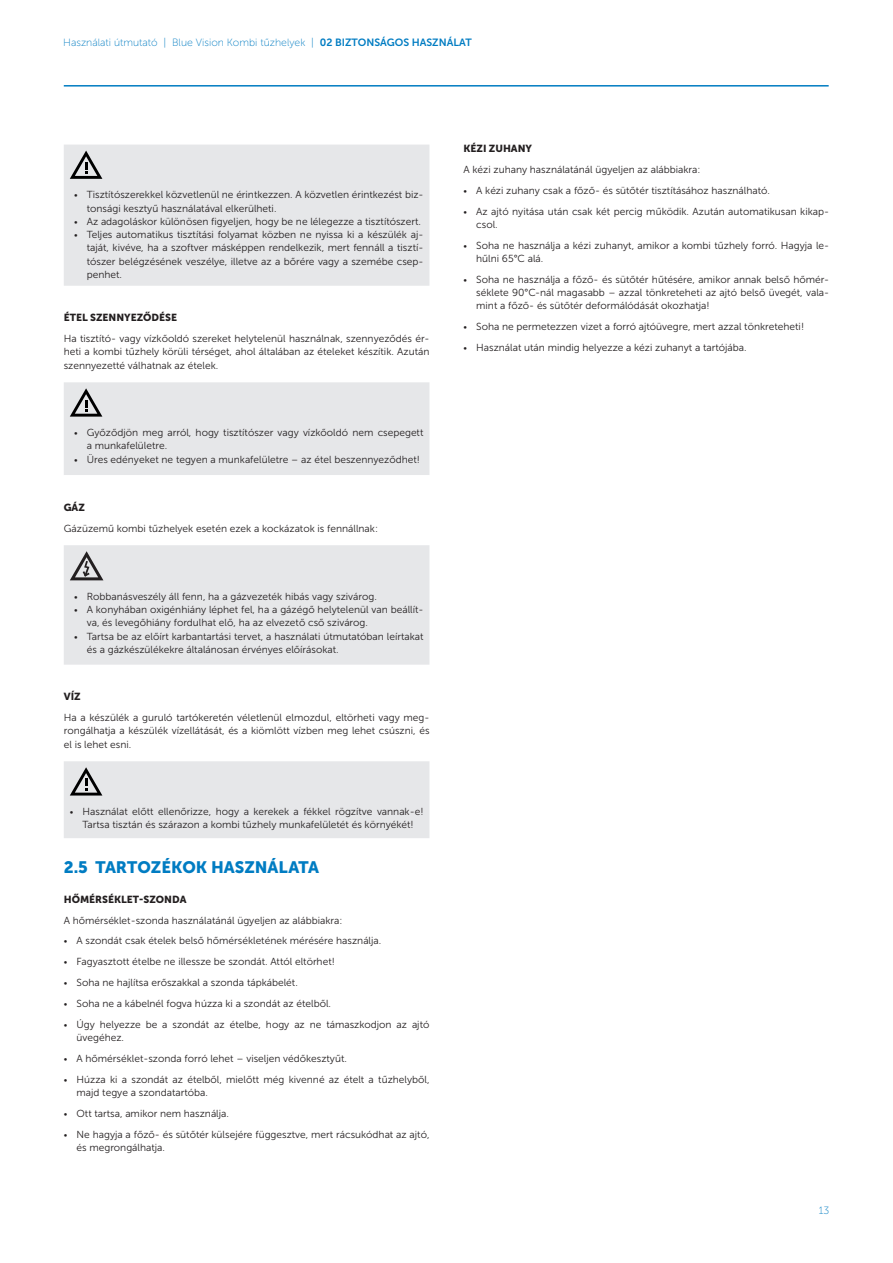
<style>
.page{position:relative;width:893px;height:1263px;background:#fff}
.page>*{position:absolute;margin:0;border:0;box-sizing:border-box;transform-origin:0 0}
.t1{font:16.5px "Museo Sans 900";color:#007cc2}
.Zahlavi_zapati{font:10.5px "Museo Sans 100";color:#007cc2}
.Text{font:10.2px/13.2px "Museo Sans 300";color:#231f20}
.Text-2{font:10.2px "Museo Sans 900";color:#231f20}
.s1{font-family:"Museo Sans 700"}
.s2{font-size:9px}
</style>
<div class="page">
<hr style="left:64px;top:85px;width:765px;height:2px;background:#007cc2">
<div style="left:64px;top:145px;width:365px;height:141px;background:#e6e7e9"></div>
<svg style="left:70px;top:151px;width:32px;height:28px"></svg>
<div style="left:64px;top:382px;width:365px;height:93px;background:#e6e7e9"></div>
<div style="left:64px;top:545px;width:365px;height:120px;background:#e6e7e9"></div>
<div style="left:64px;top:761px;width:365px;height:77px;background:#e6e7e9"></div>
<p class="Zahlavi_zapati" style="left:63px;top:37px;width:410px">Használati útmutató | Blue Vision Kombi tűzhelyek | <span class="s1">02 BIZTONSÁGOS HASZNÁLAT</span></p>
<p class="Text" style="left:87px;top:188px;width:338px;text-indent:-13px"><span class="s2">•</span> Tisztítószerekkel közvetlenül ne érintkezzen. A közvetlen érintkezést biz&shy;tonsági kesztyű használatával elkerülheti.</p>
<p class="Text" style="left:74px;top:215px;width:348px"><span class="s2">•</span> Az adagoláskor különösen figyeljen, hogy be ne lélegezze a tisztítószert.</p>
<p class="Text" style="left:87px;top:228px;width:338px;text-align:justify;text-indent:-13px"><span class="s2">•</span> Teljes automatikus tisztítási folyamat közben ne nyissa ki a készülék aj&shy;taját, kivéve, ha a szoftver másképpen rendelkezik, mert fennáll a tisztí&shy;tószer belégzésének veszélye, illetve az a bőrére vagy a szemébe csep&shy;penhet.</p>
<p class="Text-2" style="left:64px;top:312px;width:115px">ÉTEL SZENNYEZŐDÉSE</p>
<p class="Text" style="left:64px;top:332px;width:367px;text-align:justify">Ha tisztító- vagy vízkőoldó szereket helytelenül használnak, szennyeződés ér&shy;heti a kombi tűzhely körüli térséget, ahol általában az ételeket készítik. Azután szennyezetté válhatnak az ételek.</p>
<p class="Text" style="left:87px;top:426px;width:338px;text-indent:-13px"><span class="s2">•</span> Győződjön meg arról, hogy tisztítószer vagy vízkőoldó nem csepegett a munkafelületre.</p>
<p class="Text" style="left:74px;top:453px;width:347px"><span class="s2">•</span> Üres edényeket ne tegyen a munkafelületre – az étel beszennyeződhet!</p>
<p class="Text-2" style="left:64px;top:501px;width:23px">GÁZ</p>
<p class="Text" style="left:64px;top:521px;width:316px">Gázüzemű kombi tűzhelyek esetén ezek a kockázatok is fennállnak:</p>
<p class="Text" style="left:74px;top:590px;width:304px"><span class="s2">•</span> Robbanásveszély áll fenn, ha a gázvezeték hibás vagy szivárog.</p>
<p class="Text" style="left:87px;top:603px;width:338px;text-indent:-13px"><span class="s2">•</span> A konyhában oxigénhiány léphet fel, ha a gázégő helytelenül van beállít&shy;va, és levegőhiány fordulhat elő, ha az elvezető cső szivárog.</p>
<p class="Text" style="left:87px;top:630px;width:338px;text-indent:-13px"><span class="s2">•</span> Tartsa be az előírt karbantartási tervet, a használati útmutatóban leírtakat és a gázkészülékekre általánosan érvényes előírásokat.</p>
<p class="Text-2" style="left:64px;top:691px;width:18px">VÍZ</p>
<p class="Text" style="left:64px;top:711px;width:367px;text-align:justify">Ha a készülék a guruló tartókeretén véletlenül elmozdul, eltörheti vagy meg&shy;rongálhatja a készülék vízellátását, és a kiömlött vízben meg lehet csúszni, és el is lehet esni.</p>
<p class="Text" style="left:70px;top:805px;width:355px;text-align:center"><span class="s2">•</span> Használat előtt ellenőrizze, hogy a kerekek a fékkel rögzítve vannak-e!<br>Tartsa tisztán és szárazon a kombi tűzhely munkafelületét és környékét!</p>
<h3 class="t1" style="left:64px;top:858px;width:257px">2.5 TARTOZÉKOK HASZNÁLATA</h3>
<p class="Text-2" style="left:64px;top:893px;width:124px">HŐMÉRSÉKLET-SZONDA</p>
<p class="Text" style="left:64px;top:913px;width:280px">A hőmérséklet-szonda használatánál ügyeljen az alábbiakra:</p>
<p class="Text" style="left:64px;top:934px;width:319px"><span class="s2">•</span> A szondát csak ételek belső hőmérsékletének mérésére használja.</p>
<p class="Text" style="left:64px;top:955px;width:273px"><span class="s2">•</span> Fagyasztott ételbe ne illessze be szondát. Attól eltörhet!</p>
<p class="Text" style="left:64px;top:976px;width:236px"><span class="s2">•</span> Soha ne hajlítsa erőszakkal a szonda tápkábelét.</p>
<p class="Text" style="left:64px;top:997px;width:269px"><span class="s2">•</span> Soha ne a kábelnél fogva húzza ki a szondát az ételből.</p>
<p class="Text" style="left:77px;top:1018px;width:354px;text-indent:-13px"><span class="s2">•</span> Úgy helyezze be a szondát az ételbe, hogy az ne támaszkodjon az ajtó üvegéhez.</p>
<p class="Text" style="left:64px;top:1052px;width:285px"><span class="s2">•</span> A hőmérséklet-szonda forró lehet – viseljen védőkesztyűt.</p>
<p class="Text" style="left:77px;top:1073px;width:354px;text-indent:-13px"><span class="s2">•</span> Húzza ki a szondát az ételből, mielőtt még kivenné az ételt a tűzhelyből, majd tegye a szondatartóba.</p>
<p class="Text" style="left:64px;top:1107px;width:167px"><span class="s2">•</span> Ott tartsa, amikor nem használja.</p>
<p class="Text" style="left:77px;top:1127px;width:354px;text-indent:-13px"><span class="s2">•</span> Ne hagyja a főző- és sütőtér külsejére függesztve, mert rácsukódhat az ajtó, és megrongálhatja.</p>
<p class="Text-2" style="left:463px;top:143px;width:70px">KÉZI ZUHANY</p>
<p class="Text" style="left:463px;top:163px;width:239px">A kézi zuhany használatánál ügyeljen az alábbiakra:</p>
<p class="Text" style="left:463px;top:184px;width:308px"><span class="s2">•</span> A kézi zuhany csak a főző- és sütőtér tisztításához használható.</p>
<p class="Text" style="left:476px;top:205px;width:354px;text-indent:-13px"><span class="s2">•</span> Az ajtó nyitása után csak két percig működik. Azután automatikusan kikap&shy;csol.</p>
<p class="Text" style="left:476px;top:239px;width:354px;text-indent:-13px"><span class="s2">•</span> Soha ne használja a kézi zuhanyt, amikor a kombi tűzhely forró. Hagyja le&shy;hűlni 65°C alá.</p>
<p class="Text" style="left:476px;top:273px;width:354px;text-align:justify;text-indent:-13px"><span class="s2">•</span> Soha ne használja a főző- és sütőtér hűtésére, amikor annak belső hőmér&shy;séklete 90°C-nál magasabb – azzal tönkreteheti az ajtó belső üvegét, vala&shy;mint a főző- és sütőtér deformálódását okozhatja!</p>
<p class="Text" style="left:463px;top:320px;width:342px"><span class="s2">•</span> Soha ne permetezzen vizet a forró ajtóüvegre, mert azzal tönkreteheti!</p>
<p class="Text" style="left:463px;top:341px;width:285px"><span class="s2">•</span> Használat után mindig helyezze a kézi zuhanyt a tartójába.</p>
<p class="Zahlavi_zapati" style="left:819px;top:1204px;width:12px">13</p>
</div>
